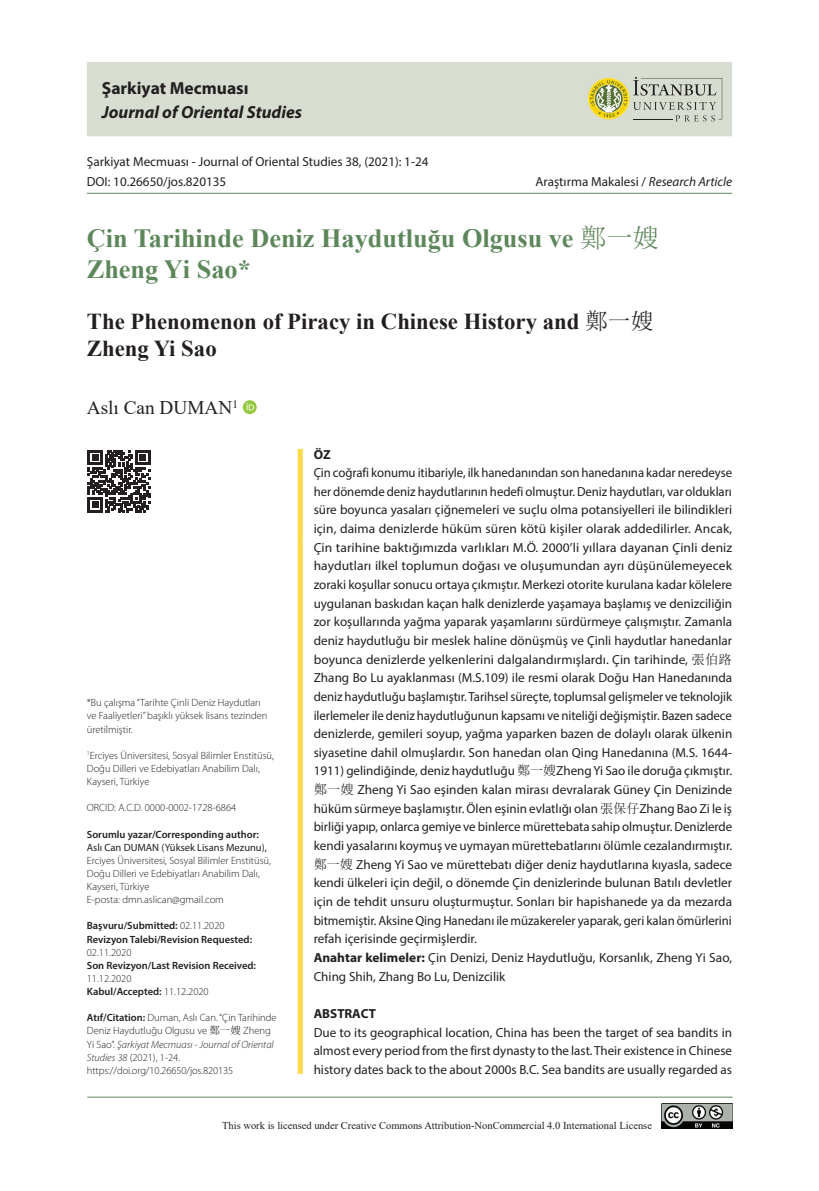
<style>
.page{position:relative;width:819px;height:1191px;background:#fff}
.page>*{position:absolute;margin:0;border:0;box-sizing:border-box;transform-origin:0 0}
.t1{font:700 26.25px/31.5px "Times New Roman";color:#5d875a}
.t2{font:700 22.75px/26.2px "Times New Roman";color:#231f20}
.t3{font:19.25px "Times New Roman";color:#231f20}
.t4{font:italic 700 17.5px "Myriad Pro";color:#231f20}
.t5{font:700 17.5px "Myriad Pro";color:#231f20}
.t6{font:13.12px/18.6px "Myriad Pro";color:#231f20}
.t7{font:700 13.12px "Myriad Pro";color:#231f20}
.t8{font:300 10.5px/13.1px "Myriad Pro";color:#231f20}
.t9{font:600 10.5px/13.1px "Myriad Pro";color:#231f20}
.t10{font:10.5px "Times New Roman";color:#231f20}
.t11{font:10.5px "Myriad Pro";color:#231f20}
.s1{font-style:italic}
.s2{font-family:"Sim Sun";font-weight:400}
.s3{font-weight:300}
.s4{font-weight:600}
.s5{font-family:"Sim Sun"}
.s6{font-weight:700}
</style>
<div class="page">
<div style="left:87px;top:62px;width:645px;height:74px;background:#d7ded1"></div>
<div style="left:297px;top:449px;width:6px;height:94px;background:#ffda4d"></div>
<div style="left:297px;top:543px;width:6px;height:530px;background:#ffda4d"></div>
<hr style="left:87px;top:193px;width:213px;height:1px;background:#5d875a">
<hr style="left:300px;top:193px;width:167px;height:1px;background:#5d875a">
<hr style="left:467px;top:193px;width:117px;height:1px;background:#5d875a">
<hr style="left:584px;top:193px;width:148px;height:1px;background:#5d875a">
<svg style="left:588px;top:77px;width:134px;height:44px;background:#c2c5a3"></svg>
<svg style="left:243px;top:400px;width:14px;height:14px"></svg>
<svg style="left:246px;top:403px;width:8px;height:7px"></svg>
<svg style="left:88px;top:450px;width:62px;height:62px"></svg>
<img style="left:661px;top:1104px;width:71px;height:25px">
<hr style="left:87px;top:1096px;width:645px;height:1px;background:#5d875a">
<h3 class="t5" style="left:102px;top:76px;width:148px">Şarkiyat Mecmuası</h3>
<h3 class="t4" style="left:102px;top:101px;width:202px">Journal of Oriental Studies</h3>
<p class="t6" style="left:87px;top:152px;width:343px;line-height:19.8px">Şarkiyat Mecmuası - Journal of Oriental Studies 38, (2021): 1-24<br>DOI: 10.26650/jos.820135</p>
<p class="t6" style="left:535px;top:172px;width:198px">Araştırma Makalesi / <span class="s1">Research Article</span></p>
<h1 class="t1" style="left:87px;top:221px;width:573px">Çin Tarihinde Deniz Haydutluğu Olgusu ve <span class="s2">鄭一嫂<br></span>Zheng Yi Sao*</h1>
<h2 class="t2" style="left:87px;top:308px;width:568px">The Phenomenon of Piracy in Chinese History and <span class="s2">鄭一嫂<br></span>Zheng Yi Sao</h2>
<h3 class="t3" style="left:87px;top:394px;width:153px">Aslı Can DUMAN<sup>1</sup></h3>
<p class="t8" style="left:87px;top:696px;width:182px">*Bu çalışma “Tarihte Çinli Deniz Haydutları ve Faaliyetleri” başıklı yüksek lisans tezinden üretilmiştir.</p>
<p class="t8" style="left:87px;top:748px;width:188px"><sup>1</sup>Erciyes Üniversitesi, Sosyal Bilimler Enstitüsü,<br>Doğu Dilleri ve Edebiyatları Anabilim Dalı,<br>Kayseri, Türkiye</p>
<p class="t8" style="left:87px;top:801px;width:151px">ORCID: A.C.D. 0000-0002-1728-6864</p>
<p class="t9" style="left:87px;top:827px;width:174px">Sorumlu yazar/Corresponding author:</p>
<p class="t11" style="left:87px;top:840px;width:181px">Aslı Can DUMAN (Yüksek Lisans Mezunu),</p>
<p class="t8" style="left:87px;top:853px;width:185px">Erciyes Üniversitesi, Sosyal Bilimler Enstitüsü, Doğu Dilleri ve Edebiyatları Anabilim Dalı, Kayseri, Türkiye<br>E-posta: dmn.aslican@gmail.com</p>
<p class="t9" style="left:87px;top:919px;width:167px">Başvuru/Submitted: <span class="s3">02.11.2020<br></span>Revizyon Talebi/Revision Requested:</p>
<p class="t8" style="left:87px;top:945px;width:46px">02.11.2020</p>
<p class="t9" style="left:87px;top:958px;width:171px">Son Revizyon/Last Revision Received:</p>
<p class="t8" style="left:87px;top:971px;width:123px">11.12.2020<br><span class="s4">Kabul/Accepted:</span> 11.12.2020</p>
<p class="t8" style="left:87px;top:1011px;width:191px"><span class="s4">Atıf/Citation:</span> Duman, Aslı Can. “Çin Tarihinde Deniz Haydutluğu Olgusu ve <span class="s2">鄭一嫂</span> Zheng Yi Sao”. <span class="s1">Şarkiyat Mecmuası - Journal of Oriental Studies 38</span> (2021), 1-24. https://doi.org/10.26650/jos.820135</p>
<p class="t7" style="left:314px;top:445px;width:18px">ÖZ</p>
<p class="t6" style="left:314px;top:463px;width:420px">Çin coğrafi konumu itibariyle, ilk hanedanından son hanedanına kadar neredeyse her dönemde deniz haydutlarının hedefi olmuştur. Deniz haydutları, var oldukları süre boyunca yasaları çiğnemeleri ve suçlu olma potansiyelleri ile bilindikleri için, daima denizlerde hüküm süren kötü kişiler olarak addedilirler. Ancak, Çin tarihine baktığımızda varlıkları M.Ö. 2000’li yıllara dayanan Çinli deniz haydutları ilkel toplumun doğası ve oluşumundan ayrı düşünülemeyecek zoraki koşullar sonucu ortaya çıkmıştır. Merkezi otorite kurulana kadar kölelere uygulanan baskıdan kaçan halk denizlerde yaşamaya başlamış ve denizciliğin zor koşullarında yağma yaparak yaşamlarını sürdürmeye çalışmıştır. Zamanla deniz haydutluğu bir meslek haline dönüşmüş ve Çinli haydutlar hanedanlar boyunca denizlerde yelkenlerini dalgalandırmışlardı. Çin tarihinde, <span class="s5">張伯路</span>Zhang Bo Lu ayaklanması (M.S.109) ile resmi olarak Doğu Han Hanedanında deniz haydutluğu başlamıştır. Tarihsel süreçte, toplumsal gelişmeler ve teknolojik ilerlemeler ile deniz haydutluğunun kapsamı ve niteliği değişmiştir. Bazen sadece denizlerde, gemileri soyup, yağma yaparken bazen de dolaylı olarak ülkenin siyasetine dahil olmuşlardır. Son hanedan olan Qing Hanedanına (M.S. 1644- 1911) gelindiğinde, deniz haydutluğu <span class="s5">鄭一嫂</span>Zheng Yi Sao ile doruğa çıkmıştır.<span class="s5">鄭一嫂</span> Zheng Yi Sao eşinden kalan mirası devralarak Güney Çin Denizinde hüküm sürmeye başlamıştır. Ölen eşinin evlatlığı olan <span class="s5">張保仔</span>Zhang Bao Zi le iş birliği yapıp, onlarca gemiye ve binlerce mürettebata sahip olmuştur. Denizlerde kendi yasalarını koymuş ve uymayan mürettebatlarını ölümle cezalandırmıştır.<span class="s5">鄭一嫂</span> Zheng Yi Sao ve mürettebatı diğer deniz haydutlarına kıyasla, sadece kendi ülkeleri için değil, o dönemde Çin denizlerinde bulunan Batılı devletler için de tehdit unsuru oluşturmuştur. Sonları bir hapishanede ya da mezarda bitmemiştir. Aksine Qing Hanedanı ile müzakereler yaparak, geri kalan ömürlerini refah içerisinde geçirmişlerdir.<br><span class="s6">Anahtar kelimeler:</span> Çin Denizi, Deniz Haydutluğu, Korsanlık, Zheng Yi Sao, Ching Shih, Zhang Bo Lu, Denizcilik</p>
<p class="t7" style="left:314px;top:1005px;width:64px">ABSTRACT</p>
<p class="t6" style="left:314px;top:1022px;width:420px;text-align:justify">Due to its geographical location, China has been the target of sea bandits in almost every period from the first dynasty to the last. Their existence in Chinese history dates back to the about 2000s B.C. Sea bandits are usually regarded as</p>
<p class="t10" style="left:222px;top:1118px;width:431px">This work is licensed under Creative Commons Attribution-NonCommercial 4.0 International License</p>
</div>
